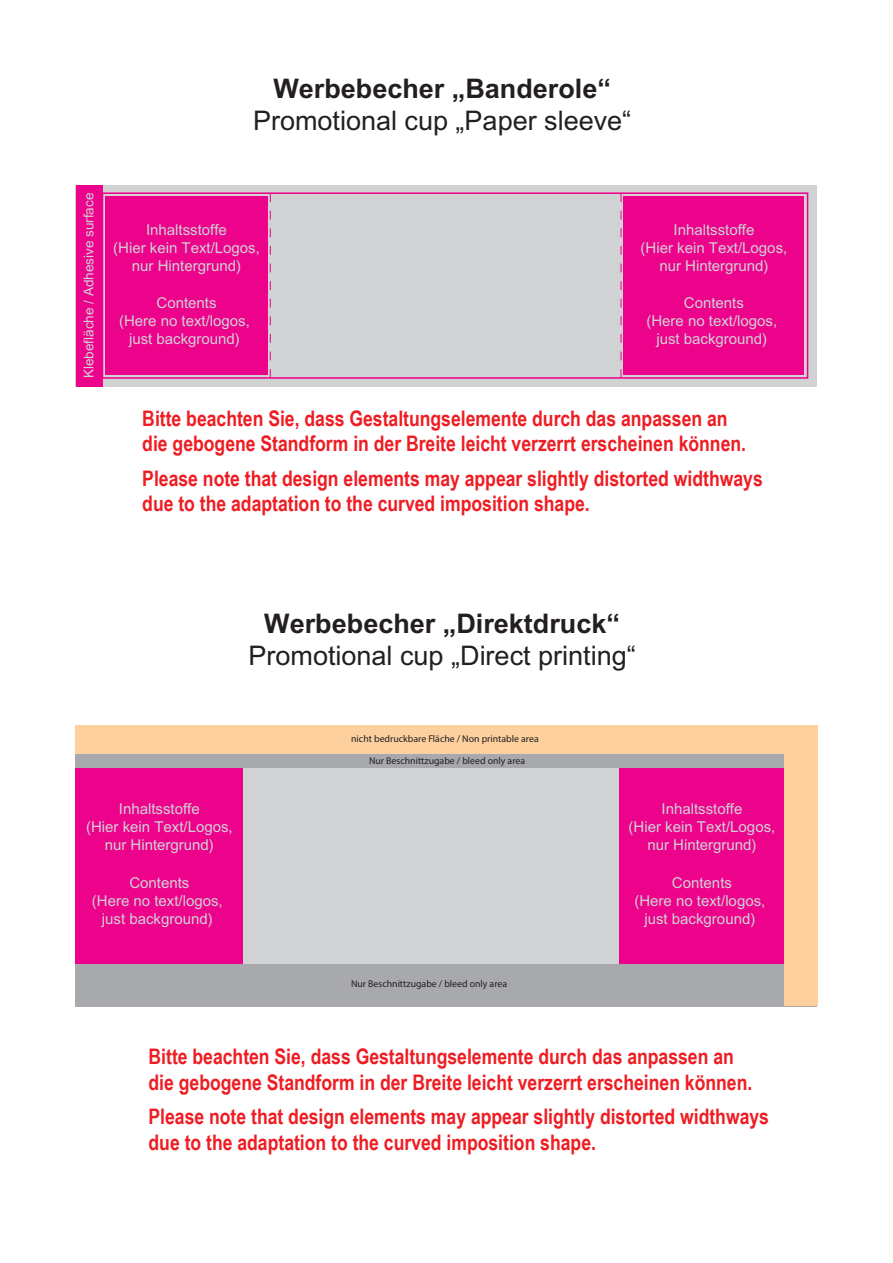
<style>
.page{position:relative;width:893px;height:1263px;background:#fff}
.page>*{position:absolute;margin:0;border:0;box-sizing:border-box;transform-origin:0 0}
.t1{font:27px "M Arial";color:#231f20}
.t2{font:700 27px "M Arial";color:#231f20}
.t3{font:700 21.45px/25.8px "Arial Narrow";color:#ee1d23}
.t4{font:15px/18px "M Arial";color:#d1d2d4;text-align:center}
.t5{font:13.5px "M Arial";color:#d1d2d4}
.t6{font:9.75px "Myriad Pro";color:#231f20}
</style>
<div class="page">
<div style="left:76px;top:185px;width:741px;height:201px;background:#d1d2d4"></div>
<div style="left:105px;top:196px;width:163px;height:179px;background:#ed028c"></div>
<div style="left:624px;top:196px;width:180px;height:179px;background:#ed028c"></div>
<svg style="left:621px;top:195px;width:1px;height:181px"></svg>
<svg style="left:270px;top:195px;width:1px;height:181px"></svg>
<div style="left:76px;top:185px;width:27px;height:201px;background:#ed028c"></div>
<div style="left:102px;top:192px;width:706px;height:187px;border:2px solid #ed028c"></div>
<div style="left:76px;top:725px;width:741px;height:281px;background:#d1d2d4"></div>
<div style="left:76px;top:725px;width:167px;height:281px;background:#ed028c"></div>
<div style="left:620px;top:725px;width:197px;height:281px;background:#ed028c"></div>
<div style="left:76px;top:964px;width:741px;height:42px;background:#a8a9ad"></div>
<div style="left:76px;top:725px;width:741px;height:43px;background:#a8a9ad"></div>
<div style="left:76px;top:725px;width:741px;height:28px;background:#fdd09e"></div>
<div style="left:784px;top:725px;width:33px;height:281px;background:#fdd09e"></div>
<p class="t2" style="left:273px;top:73px;width:339px">Werbebecher „Banderole“</p>
<p class="t1" style="left:253px;top:105px;width:380px">Promotional cup „Paper sleeve“</p>
<p class="t5" style="left:81px;top:378px;width:187px;rotate:-90deg">Klebefläche / Adhesive surface</p>
<p class="t4" style="left:113px;top:220px;width:148px">Inhaltsstoffe<br>(Hier kein Text/Logos, nur Hintergrund)</p>
<p class="t4" style="left:119px;top:294px;width:132px">Contents<br>(Here no text/logos, just background)</p>
<p class="t4" style="left:641px;top:220px;width:148px">Inhaltsstoffe<br>(Hier kein Text/Logos, nur Hintergrund)</p>
<p class="t4" style="left:646px;top:294px;width:132px">Contents<br>(Here no text/logos, just background)</p>
<p class="t3" style="left:142px;top:405px;width:605px">Bitte beachten Sie, dass Gestaltungselemente durch das anpassen an die gebogene Standform in der Breite leicht verzerrt erscheinen können.</p>
<p class="t3" style="left:142px;top:465px;width:622px">Please note that design elements may appear slightly distorted widthways due to the adaptation to the curved imposition shape.</p>
<p class="t2" style="left:264px;top:607px;width:357px">Werbebecher „Direktdruck“</p>
<p class="t1" style="left:249px;top:640px;width:389px">Promotional cup „Direct printing“</p>
<p class="t6" style="left:351px;top:733px;width:189px">nicht bedruckbare Fläche / Non printable area</p>
<p class="t6" style="left:369px;top:754px;width:158px">Nur Beschnittzugabe / bleed only area</p>
<p class="t4" style="left:86px;top:800px;width:148px">Inhaltsstoffe<br>(Hier kein Text/Logos, nur Hintergrund)</p>
<p class="t4" style="left:92px;top:874px;width:132px">Contents<br>(Here no text/logos, just background)</p>
<p class="t6" style="left:351px;top:978px;width:158px">Nur Beschnittzugabe / bleed only area</p>
<p class="t4" style="left:629px;top:800px;width:148px">Inhaltsstoffe<br>(Hier kein Text/Logos, nur Hintergrund)</p>
<p class="t4" style="left:634px;top:874px;width:132px">Contents<br>(Here no text/logos, just background)</p>
<p class="t3" style="left:149px;top:1043px;width:605px">Bitte beachten Sie, dass Gestaltungselemente durch das anpassen an die gebogene Standform in der Breite leicht verzerrt erscheinen können.</p>
<p class="t3" style="left:149px;top:1103px;width:622px">Please note that design elements may appear slightly distorted widthways due to the adaptation to the curved imposition shape.</p>
</div>
